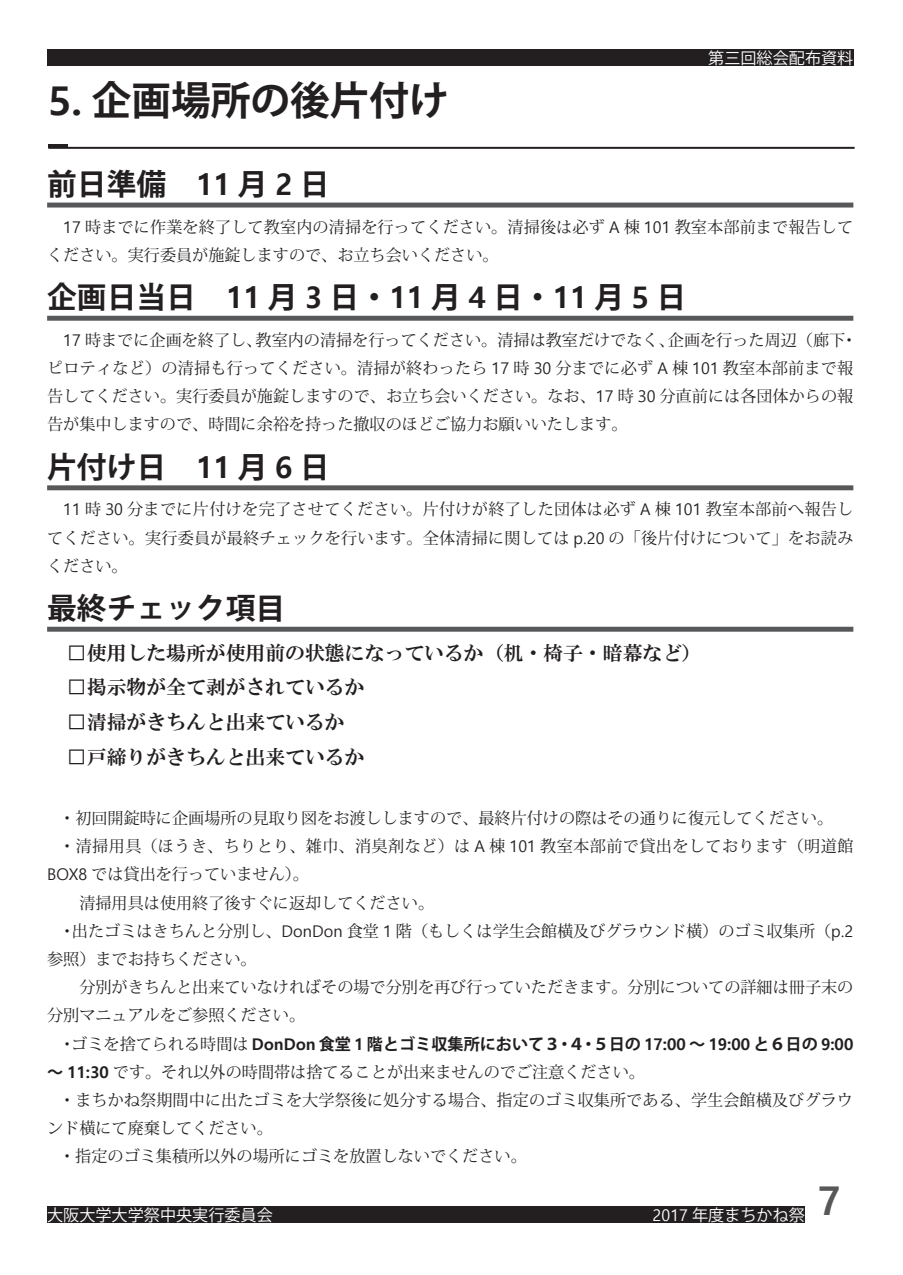
<style>
.page{position:relative;width:903px;height:1275px;background:#fff}
.page>*{position:absolute;margin:0;border:0;box-sizing:border-box;transform-origin:0 0}
.t1{font:700 39.73px "Koz Go Pr 6 N";color:#231f20}
.t2{font:700 39.73px "Malgun Gothic";color:#57585a}
.t3{font:700 29.75px "Koz Go Pr 6 N";color:#231f20}
.t4{font:19.78px "HG Mincho E";color:#231f20}
.t5{font:16.1px/28.2px "Koz Min Pr 6 N";color:#231f20}
.t6{font:700 16.1px "Koz Go Pr 6 N";color:#231f20}
.t7{font:16.1px "Koz Min Pr 6 N";letter-spacing:.025em;color:#231f20}
.t8{font:16.1px "Koz Go Pr 6 N";color:#fff}
.s1{font-family:"Malgun Gothic"}
.s2{font-family:"Koz Min Pr 6 N";font-weight:400}
.s3{font-family:"Koz Go Pr 6 N";font-weight:700}
.s4{font-family:"Malgun Gothic";font-weight:700}
</style>
<div class="page">
<div style="left:47px;top:50px;width:806px;height:16px;background:#231f20"></div>
<div style="left:47px;top:1206px;width:758px;height:16px;background:#231f20"></div>
<hr style="left:48px;top:147px;width:806px;height:2px;background:#231f20">
<hr style="left:48px;top:144px;width:20px;height:3px;background:#231f20">
<div style="left:47px;top:203px;width:806px;height:5px;background:#57585a"></div>
<div style="left:47px;top:316px;width:806px;height:5px;background:#57585a"></div>
<div style="left:47px;top:485px;width:806px;height:5px;background:#57585a"></div>
<div style="left:47px;top:627px;width:806px;height:5px;background:#57585a"></div>
<h1 class="t1" style="left:48px;top:78px;width:402px"><span class="s1">5.</span> 企画場所の後片付け</h1>
<p class="t8" style="left:708px;top:49px;width:147px">第三回総会配布資料</p>
<h2 class="t3" style="left:47px;top:167px;width:284px">前日準備　<span class="s1">11</span> 月 <span class="s1">2</span> 日</h2>
<p class="t5" style="left:47px;top:213px;width:808px;text-indent:16px"><span class="s1">17</span> 時までに作業を終了して教室内の清掃を行ってください。清掃後は必ず <span class="s1">A</span> 棟 <span class="s1">101</span> 教室本部前まで報告してください。実行委員が施錠しますので、お立ち会いください。</p>
<h2 class="t3" style="left:47px;top:281px;width:640px">企画日当日　<span class="s1">11</span> 月 <span class="s1">3</span> 日・<span class="s1">11</span> 月 <span class="s1">4</span> 日・<span class="s1">11</span> 月 <span class="s1">5</span> 日</h2>
<p class="t5" style="left:47px;top:326px;width:812px;text-indent:16px"><span class="s1">17</span> 時までに企画を終了し、教室内の清掃を行ってください。清掃は教室だけでなく、企画を行った周辺（廊下・ピロティなど）の清掃も行ってください。清掃が終わったら <span class="s1">17</span> 時 <span class="s1">30</span> 分までに必ず <span class="s1">A</span> 棟 <span class="s1">101</span> 教室本部前まで報告してください。実行委員が施錠しますので、お立ち会いください。なお、<span class="s1">17</span> 時 <span class="s1">30</span> 分直前には各団体からの報告が集中しますので、時間に余裕を持った撤収のほどご協力お願いいたします。</p>
<h2 class="t3" style="left:47px;top:450px;width:284px">片付け日　<span class="s1">11</span> 月 <span class="s1">6</span> 日</h2>
<p class="t5" style="left:47px;top:496px;width:808px;text-align:justify;text-indent:16px"><span class="s1">11</span> 時 <span class="s1">30</span> 分までに片付けを完了させてください。片付けが終了した団体は必ず <span class="s1">A</span> 棟 <span class="s1">101</span> 教室本部前へ報告してください。実行委員が最終チェックを行います。全体清掃に関しては <span class="s1">p.20</span> の「後片付けについて」をお読みください。</p>
<h2 class="t3" style="left:47px;top:592px;width:240px">最終チェック項目</h2>
<p class="t4" style="left:67px;top:642px;width:636px">□使用した場所が使用前の状態になっているか（机・椅子・暗幕など）</p>
<p class="t4" style="left:67px;top:677px;width:299px">□掲示物が全て剥がされているか</p>
<p class="t4" style="left:67px;top:712px;width:279px">□清掃がきちんと出来ているか</p>
<p class="t4" style="left:67px;top:747px;width:299px">□戸締りがきちんと出来ているか</p>
<p class="t5" style="left:59px;top:804px;width:775px">・初回開錠時に企画場所の見取り図をお渡ししますので、最終片付けの際はその通りに復元してください。</p>
<p class="t7" style="left:59px;top:837px;width:796px">・清掃用具（ほうき、ちりとり、雑巾、消臭剤など）は <span class="s1">A</span> 棟 <span class="s1">101</span> 教室本部前で貸出をしております（明道館</p>
<p class="t5" style="left:47px;top:861px;width:263px"><span class="s1">BOX8</span> では貸出を行っていません）。</p>
<p class="t5" style="left:63px;top:889px;width:372px">　清掃用具は使用終了後すぐに返却してください。</p>
<p class="t5" style="left:59px;top:917px;width:796px">・出たゴミはきちんと分別し、<span class="s1">DonDon</span> 食堂 <span class="s1">1</span> 階（もしくは学生会館横及びグラウンド横）のゴミ収集所（<span class="s1">p.2</span></p>
<p class="t5" style="left:47px;top:945px;width:211px">参照）までお持ちください。</p>
<p class="t5" style="left:63px;top:973px;width:791px">　分別がきちんと出来ていなければその場で分別を再び行っていただきます。分別についての詳細は冊子末の</p>
<p class="t5" style="left:47px;top:1002px;width:259px">分別マニュアルをご参照ください。</p>
<p class="t6" style="left:59px;top:1035px;width:795px"><span class="s2">・ゴミを捨てられる時間は</span> <span class="s1">DonDon</span> 食堂 <span class="s1">1</span> 階とゴミ収集所において３・４・５日の <span class="s1">17:00</span> ～ <span class="s1">19:00</span> と６日の <span class="s1">9:00</span></p>
<p class="t5" style="left:47px;top:1058px;width:599px"><span class="s3">～</span> <span class="s4">11:30</span> です。それ以外の時間帯は捨てることが出来ませんのでご注意ください。</p>
<p class="t5" style="left:59px;top:1086px;width:795px">・まちかね祭期間中に出たゴミを大学祭後に処分する場合、指定のゴミ収集所である、学生会館横及びグラウ</p>
<p class="t5" style="left:47px;top:1115px;width:227px">ンド横にて廃棄してください。</p>
<p class="t5" style="left:59px;top:1143px;width:469px">・指定のゴミ集積所以外の場所にゴミを放置しないでください。</p>
<p class="t8" style="left:47px;top:1205px;width:227px">大阪大学大学祭中央実行委員会</p>
<p class="t8" style="left:652px;top:1205px;width:154px"><span class="s1">2017</span> 年度まちかね祭</p>
<h1 class="t2" style="left:818px;top:1177px;width:25px">7</h1>
</div>
